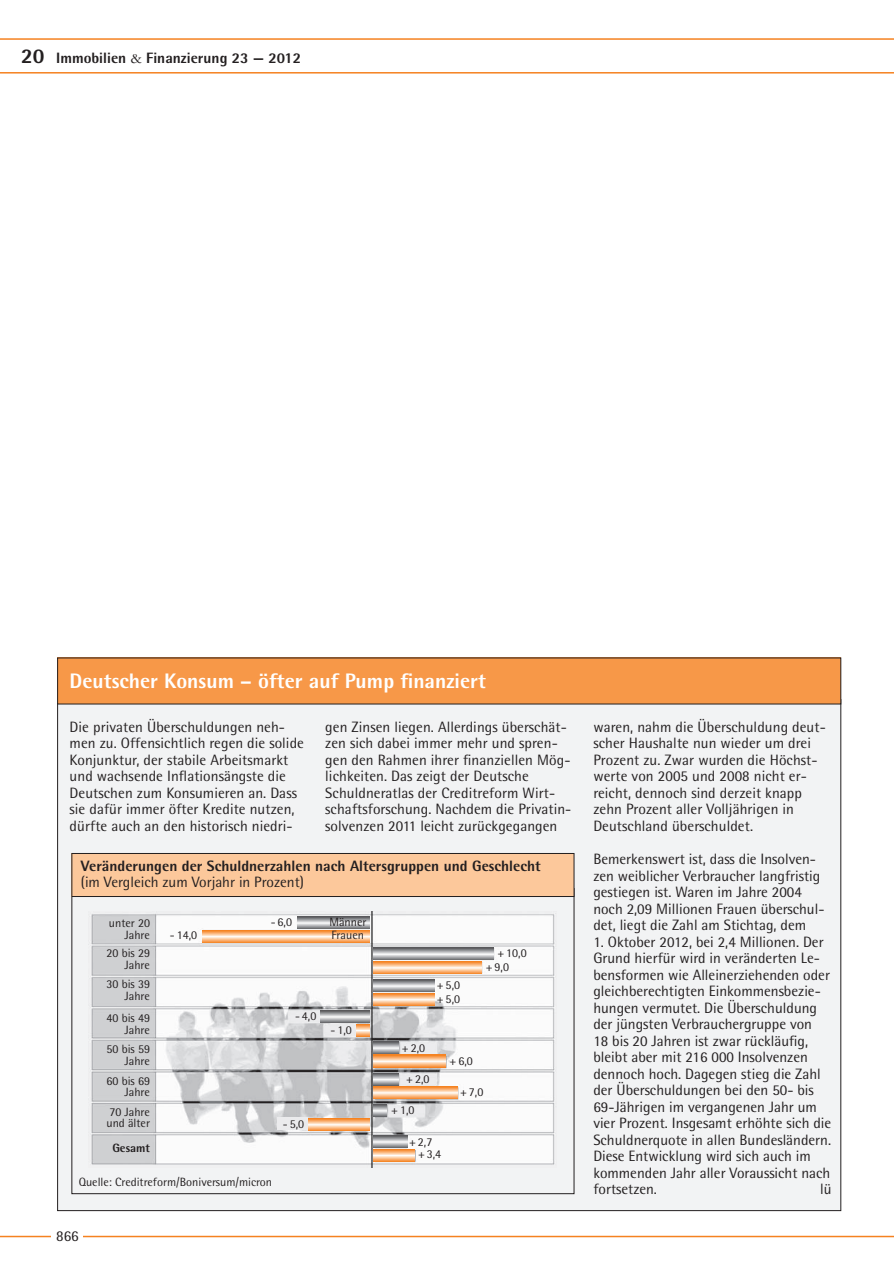
<style>
.page{position:relative;width:894px;height:1277px;background:#fff}
.page>*{position:absolute;margin:0;border:0;box-sizing:border-box;transform-origin:0 0}
.t1{font:800 21px "Rotis Semi Sans";color:#fff}
.t2{font:15px/16.5px "Rotis Semi Sans";color:#231f20}
.t3{font:800 15px "Rotis Semi Sans";color:#231f20}
.t4{font:12px/11.7px "Rotis Semi Sans";color:#231f20;text-align:right}
.t5{font:800 12px "Rotis Semi Sans";color:#231f20}
.s1{font-size:21px}
.s2{font-family:"Garamond";font-weight:400}
</style>
<div class="page">
<svg style="left:0;top:38px;width:893px;height:36px"></svg>
<hr style="left:0;top:1235px;width:893px;height:2px;background:#f58220">
<div style="left:51px;top:1220px;width:32px;height:31px;background:#fff"></div>
<div style="left:58px;top:699px;width:782px;height:511px;background:#f2f3f4"></div>
<div style="left:58px;top:658px;width:782px;height:46px;background:#f79848"></div>
<img style="left:91px;top:911px;width:465px;height:256px">
<svg style="left:202px;top:930px;width:167px;height:12px;background:#fabd89"></svg>
<svg style="left:374px;top:961px;width:108px;height:12px"></svg>
<svg style="left:374px;top:993px;width:60px;height:12px"></svg>
<svg style="left:374px;top:1054px;width:72px;height:12px"></svg>
<svg style="left:374px;top:1086px;width:83px;height:12px"></svg>
<svg style="left:308px;top:1118px;width:61px;height:12px"></svg>
<svg style="left:374px;top:1148px;width:41px;height:13px"></svg>
<svg style="left:356px;top:1024px;width:13px;height:12px"></svg>
<svg style="left:297px;top:916px;width:72px;height:12px"></svg>
<svg style="left:320px;top:1010px;width:49px;height:12px"></svg>
<svg style="left:374px;top:947px;width:119px;height:12px"></svg>
<svg style="left:374px;top:979px;width:60px;height:12px"></svg>
<svg style="left:374px;top:1073px;width:24px;height:12px"></svg>
<svg style="left:374px;top:1104px;width:12px;height:12px"></svg>
<svg style="left:374px;top:1135px;width:33px;height:12px"></svg>
<svg style="left:374px;top:1041px;width:25px;height:12px"></svg>
<div style="left:277px;top:1117px;width:30px;height:13px;background:#ebebed"></div>
<div style="left:72px;top:853px;width:502px;height:43px;background:#fcc89b"></div>
<div style="left:71px;top:853px;width:503px;height:43px;border:1px solid #231f20"></div>
<p class="t3" style="left:21px;top:48px;width:281px"><span class="s1">20</span> Immobilien <span class="s2">&amp;</span> Finanzierung 23 — 2012</p>
<h1 class="t1" style="left:70px;top:667px;width:417px">Deutscher Konsum – öfter auf Pump finanziert</h1>
<p class="t2" style="left:70px;top:718px;width:236px">Die privaten Überschuldungen neh&shy;men zu. Offensichtlich regen die solide Konjunktur, der stabile Arbeitsmarkt und wachsende Inflationsängste die Deutschen zum Konsumieren an. Dass sie dafür immer öfter Kredite nutzen, dürfte auch an den historisch niedri-</p>
<p class="t2" style="left:325px;top:718px;width:248px">gen Zinsen liegen. Allerdings überschät&shy;zen sich dabei immer mehr und spren&shy;gen den Rahmen ihrer finanziellen Mög&shy;lichkeiten. Das zeigt der Deutsche Schuldneratlas der Creditreform Wirt&shy;schaftsforschung. Nachdem die Privatin&shy;solvenzen 2011 leicht zurückgegangen</p>
<p class="t2" style="left:593px;top:718px;width:234px">waren, nahm die Überschuldung deut&shy;scher Haushalte nun wieder um drei Prozent zu. Zwar wurden die Höchst&shy;werte von 2005 und 2008 nicht er&shy;reicht, dennoch sind derzeit knapp zehn Prozent aller Volljährigen in Deutschland überschuldet.</p>
<p class="t2" style="left:593px;top:850px;width:233px">Bemerkenswert ist, dass die Insolven&shy;zen weiblicher Verbraucher langfristig gestiegen ist. Waren im Jahre 2004 noch 2,09 Millionen Frauen überschul&shy;det, liegt die Zahl am Stichtag, dem</p>
<p class="t2" style="left:593px;top:933px;width:239px">1. Oktober 2012, bei 2,4 Millionen. Der Grund hierfür wird in veränderten Le&shy;bensformen wie Alleinerziehenden oder gleichberechtigten Einkommensbezie&shy;hungen vermutet. Die Überschuldung der jüngsten Verbrauchergruppe von<br>18 bis 20 Jahren ist zwar rückläufig, bleibt aber mit 216 000 Insolvenzen dennoch hoch. Dagegen stieg die Zahl der Überschuldungen bei den 50- bis 69-Jährigen im vergangenen Jahr um vier Prozent. Insgesamt erhöhte sich die Schuldnerquote in allen Bundesländern.<br>Diese Entwicklung wird sich auch im kommenden Jahr aller Voraussicht nach fortsetzen.</p>
<p class="t3" style="left:81px;top:856px;width:461px">Veränderungen der Schuldnerzahlen nach Altersgruppen und Geschlecht</p>
<p class="t2" style="left:81px;top:873px;width:225px">(im Vergleich zum Vorjahr in Prozent)</p>
<p class="t4" style="left:271px;top:915px;width:23px">- 6,0</p>
<p class="t4" style="left:329px;top:915px;width:38px">Männer</p>
<p class="t4" style="left:109px;top:917px;width:43px">unter 20<br>Jahre</p>
<p class="t4" style="left:107px;top:947px;width:45px">20 bis 29<br>Jahre</p>
<p class="t4" style="left:107px;top:978px;width:45px">30 bis 39<br>Jahre</p>
<p class="t4" style="left:107px;top:1011px;width:45px">40 bis 49<br>Jahre</p>
<p class="t4" style="left:107px;top:1043px;width:45px">50 bis 59<br>Jahre</p>
<p class="t4" style="left:107px;top:1074px;width:45px">60 bis 69<br>Jahre</p>
<p class="t4" style="left:106px;top:1105px;width:45px;text-align:left">70 Jahre und älter</p>
<p class="t5" style="left:112px;top:1139px;width:39px">Gesamt</p>
<p class="t4" style="left:331px;top:928px;width:34px">Frauen</p>
<p class="t4" style="left:170px;top:929px;width:29px">- 14,0</p>
<p class="t4" style="left:485px;top:946px;width:42px;line-height:13.6px;text-align:left;text-indent:12px">+ 10,0 + 9,0</p>
<p class="t4" style="left:437px;top:977px;width:25px;line-height:14px;text-align:left">+ 5,0 + 5,0</p>
<p class="t4" style="left:295px;top:1009px;width:23px">- 4,0</p>
<p class="t4" style="left:330px;top:1024px;width:23px">- 1,0</p>
<p class="t4" style="left:402px;top:1041px;width:25px">+ 2,0</p>
<p class="t4" style="left:449px;top:1054px;width:25px">+ 6,0</p>
<p class="t4" style="left:406px;top:1072px;width:25px">+ 2,0</p>
<p class="t4" style="left:460px;top:1085px;width:25px">+ 7,0</p>
<p class="t4" style="left:391px;top:1103px;width:25px">+ 1,0</p>
<p class="t4" style="left:283px;top:1117px;width:23px">- 5,0</p>
<p class="t4" style="left:418px;top:1134px;width:25px;line-height:12.6px;text-align:left;text-indent:-9px">+ 2,7 + 3,4</p>
<p class="t4" style="left:79px;top:1175px;width:195px">Quelle: Creditreform/Boniversum/micron</p>
<p class="t2" style="left:820px;top:1180px;width:13px">lü</p>
<p class="t2" style="left:56px;top:1226px;width:24px">866</p>
<p class="t2" style="left:57px;top:1230px;width:22px">xxx</p>
</div>
